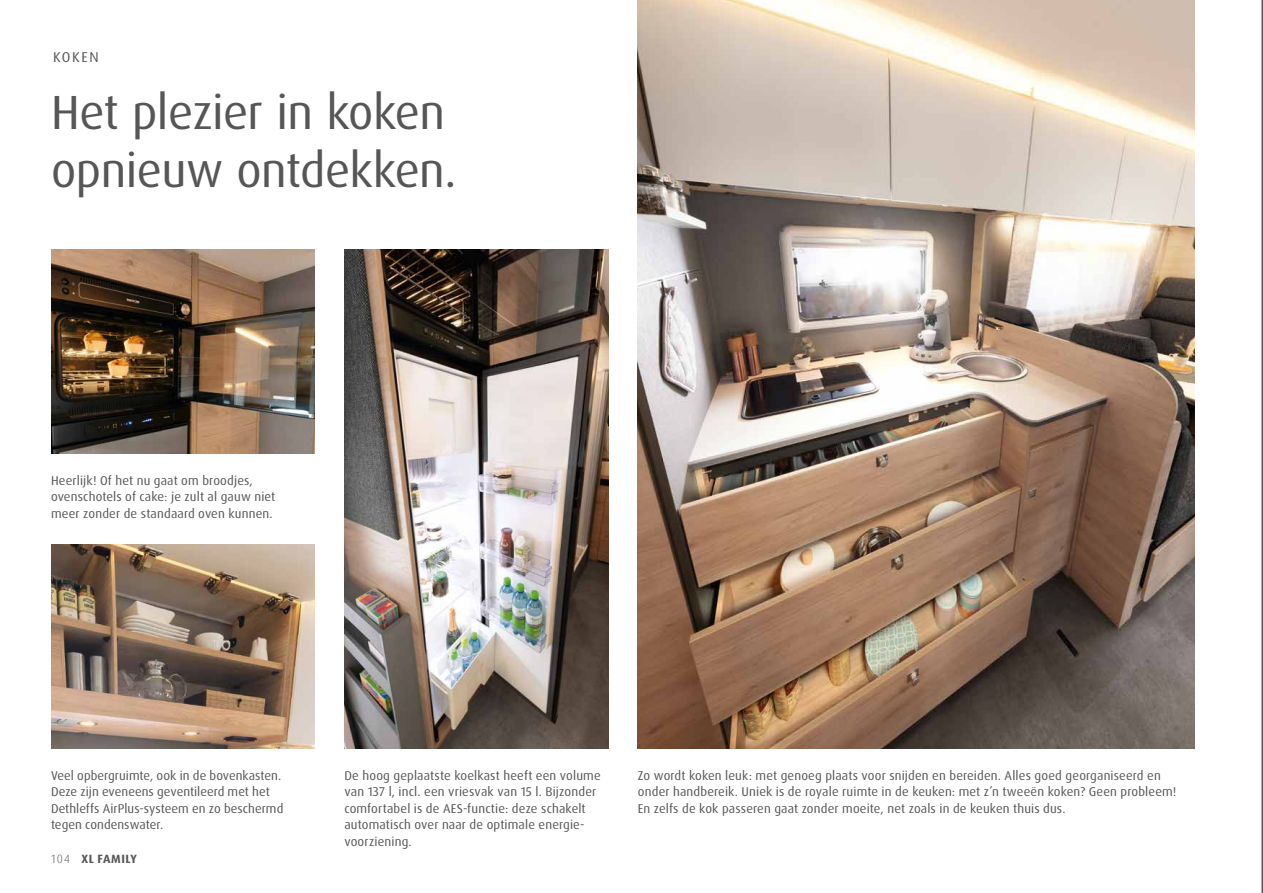
<style>
.page{position:relative;width:1263px;height:893px;background:#fff}
.page>*{position:absolute;margin:0;border:0;box-sizing:border-box;transform-origin:0 0}
.t1{font:48px/57.6px "Dax Pro";letter-spacing:-.015em;color:#575656}
.t2{font:14.25px "Dax OT";letter-spacing:.11em;color:#575656}
.t3{font:12.75px/16.5px "Dax Pro";letter-spacing:.01em;color:#575656}
.t4{font:700 12px "Dax Pro";letter-spacing:.04em;color:#565656}
.t5{font:300 12px "Dax OT";color:#565656}
</style>
<div class="page">
<img style="left:638px;top:0;width:557px;height:748px">
<img style="left:344px;top:249px;width:264px;height:499px">
<img style="left:51px;top:544px;width:264px;height:204px">
<img style="left:51px;top:249px;width:264px;height:204px">
<svg style="left:1261px;top:0;width:2px;height:893px;background:#838383"></svg>
<p class="t2" style="left:53px;top:48px;width:47px">KOKEN</p>
<h1 class="t1" style="left:51px;top:84px;width:407px">Het plezier in koken opnieuw ontdekken.</h1>
<p class="t3" style="left:51px;top:472px;width:226px">Heerlijk! Of het nu gaat om broodjes, ovenschotels of cake: je zult al gauw niet meer zonder de standaard oven kunnen.</p>
<p class="t3" style="left:344px;top:767px;width:258px">De hoog geplaatste koelkast heeft een volume van 137 l, incl. een vriesvak van 15 l. Bijzonder comfortabel is de AES-functie: deze schakelt automatisch over naar de optimale energie&shy;voorziening.</p>
<p class="t3" style="left:51px;top:767px;width:234px">Veel opbergruimte, ook in de bovenkasten.<br>Deze zijn eveneens geventileerd met het Dethleffs AirPlus-systeem en zo beschermd tegen condenswater.</p>
<p class="t3" style="left:638px;top:767px;width:540px">Zo wordt koken leuk: met genoeg plaats voor snijden en bereiden. Alles goed georganiseerd en onder handbereik. Uniek is de royale ruimte in de keuken: met z’n tweeën koken? Geen probleem!<br>En zelfs de kok passeren gaat zonder moeite, net zoals in de keuken thuis dus.</p>
<p class="t5" style="left:51px;top:851px;width:21px">104</p>
<p class="t4" style="left:82px;top:851px;width:57px">XL FAMILY</p>
</div>
